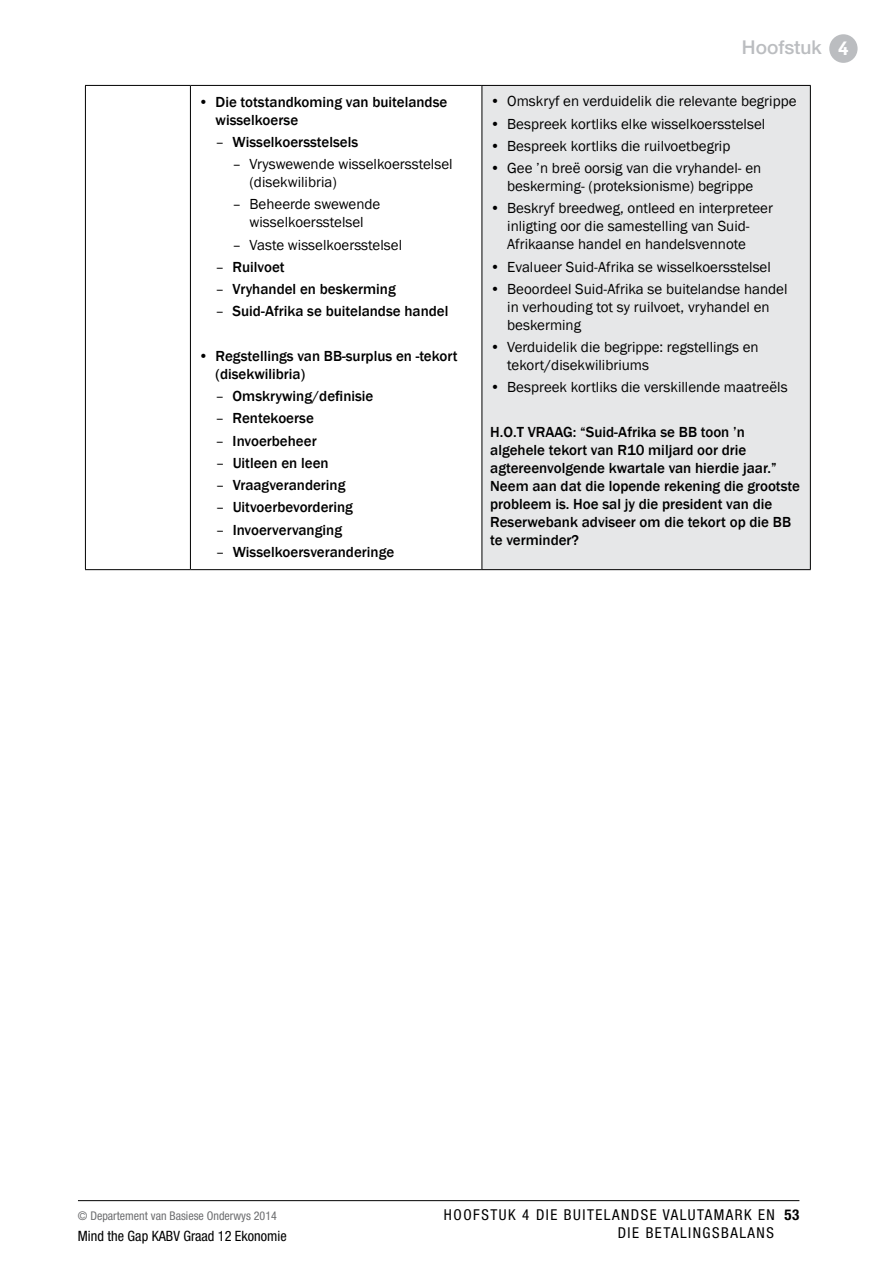
<style>
.page{position:relative;width:893px;height:1263px;background:#fff}
.page>*{position:absolute;margin:0;border:0;box-sizing:border-box;transform-origin:0 0}
.t1{font:500 19.05px "Helvetica Neue LT Std";color:#bbbdc0}
.t2{font:15px/18px "Franklin Gothic";color:#000}
.t3{font:500 15px/18px "Franklin Gothic";color:#000}
.t4{font:condensed 15px "Helvetica Neue LT Std";letter-spacing:.1em;color:#000}
.t5{font:condensed 14.25px "Helvetica Neue LT Std";color:#000}
.t6{font:condensed 12px "Helvetica Neue LT Std";color:#6d6e70}
.s1{font-weight:400}
.s2{font-family:"Helvetica Infant";font-weight:700;color:#fff}
.s3{font-weight:700}
</style>
<div class="page">
<hr style="left:78px;top:1200px;width:721px;height:1px;background:#000">
<div style="left:829px;top:34px;width:29px;height:29px;background:#bbbdc0;border-radius:50%"></div>
<div style="left:482px;top:85px;width:328px;height:485px;background:#e6e7e8"></div>
<hr style="left:85px;top:85px;width:105px;height:1px;background:#000">
<hr style="left:190px;top:85px;width:292px;height:1px;background:#000">
<hr style="left:482px;top:85px;width:329px;height:1px;background:#000">
<hr style="left:85px;top:569px;width:105px;height:1px;background:#000">
<hr style="left:190px;top:569px;width:292px;height:1px;background:#000">
<hr style="left:482px;top:569px;width:329px;height:1px;background:#000">
<hr style="left:85px;top:86px;width:1px;height:483px;background:#000">
<hr style="left:190px;top:86px;width:1px;height:483px;background:#000">
<hr style="left:482px;top:86px;width:1px;height:483px;background:#000">
<hr style="left:810px;top:86px;width:1px;height:483px;background:#000">
<p class="t3" style="left:216px;top:93px;width:233px;text-indent:-17px"><span class="s1">•</span> Die totstandkoming van buitelandse wisselkoerse</p>
<p class="t3" style="left:216px;top:133px;width:144px"><span class="s1">–</span> Wisselkoersstelsels</p>
<p class="t2" style="left:250px;top:155px;width:205px;text-indent:-17px">– Vryswewende wisselkoersstelsel (disekwilibria)</p>
<p class="t2" style="left:233px;top:196px;width:149px;text-align:center">– Beheerde swewende wisselkoersstelsel</p>
<p class="t2" style="left:233px;top:236px;width:171px">– Vaste wisselkoersstelsel</p>
<p class="t3" style="left:216px;top:258px;width:71px"><span class="s1">–</span> Ruilvoet</p>
<p class="t3" style="left:216px;top:280px;width:182px"><span class="s1">–</span> Vryhandel en beskerming</p>
<p class="t3" style="left:216px;top:302px;width:234px"><span class="s1">–</span> Suid-Afrika se buitelandse handel</p>
<p class="t3" style="left:216px;top:347px;width:244px;text-indent:-17px"><span class="s1">•</span> Regstellings van BB-surplus en -tekort (disekwilibria)</p>
<p class="t3" style="left:216px;top:387px;width:159px"><span class="s1">–</span> Omskrywing/definisie</p>
<p class="t3" style="left:216px;top:409px;width:100px"><span class="s1">–</span> Rentekoerse</p>
<p class="t3" style="left:216px;top:432px;width:102px"><span class="s1">–</span> Invoerbeheer</p>
<p class="t3" style="left:216px;top:454px;width:114px"><span class="s1">–</span> Uitleen en leen</p>
<p class="t3" style="left:216px;top:476px;width:131px"><span class="s1">–</span> Vraagverandering</p>
<p class="t3" style="left:216px;top:498px;width:139px"><span class="s1">–</span> Uitvoerbevordering</p>
<p class="t3" style="left:216px;top:521px;width:128px"><span class="s1">–</span> Invoervervanging</p>
<p class="t3" style="left:216px;top:543px;width:180px"><span class="s1">–</span> Wisselkoersveranderinge</p>
<p class="t1" style="left:742px;top:36px;width:108px">Hoofstuk <span class="s2">4</span></p>
<p class="t2" style="left:490px;top:93px;width:308px">• Omskryf en verduidelik die relevante begrippe</p>
<p class="t2" style="left:490px;top:115px;width:277px">• Bespreek kortliks elke wisselkoersstelsel</p>
<p class="t2" style="left:490px;top:137px;width:242px">• Bespreek kortliks die ruilvoetbegrip</p>
<p class="t2" style="left:507px;top:160px;width:256px;text-indent:-17px">• Gee ’n breë oorsig van die vryhandel- en beskerming- (proteksionisme) begrippe</p>
<p class="t2" style="left:507px;top:200px;width:267px;text-indent:-17px">• Beskryf breedweg, ontleed en interpreteer inligting oor die samestelling van Suid-<br>Afrikaanse handel en handelsvennote</p>
<p class="t2" style="left:490px;top:258px;width:282px">• Evalueer Suid-Afrika se wisselkoersstelsel</p>
<p class="t2" style="left:507px;top:280px;width:282px;text-indent:-17px">• Beoordeel Suid-Afrika se buitelandse handel in verhouding tot sy ruilvoet, vryhandel en beskerming</p>
<p class="t2" style="left:507px;top:338px;width:253px;text-indent:-17px">• Verduidelik die begrippe: regstellings en tekort/disekwilibriums</p>
<p class="t2" style="left:490px;top:379px;width:299px">• Bespreek kortliks die verskillende maatreëls</p>
<p class="t3" style="left:490px;top:423px;width:311px">H.O.T VRAAG: “Suid-Afrika se BB toon ’n algehele tekort van R10 miljard oor drie agtereenvolgende kwartale van hierdie jaar.” Neem aan dat die lopende rekening die grootste probleem is. Hoe sal jy die president van die Reserwebank adviseer om die tekort op die BB te verminder?</p>
<p class="t6" style="left:78px;top:1209px;width:200px">© Departement van Basiese Onderwys 2014</p>
<p class="t4" style="left:444px;top:1206px;width:357px">HOOFSTUK 4 DIE BUITELANDSE VALUTAMARK EN <span class="s3">53</span></p>
<p class="t5" style="left:78px;top:1227px;width:210px">Mind the Gap KABV Graad 12 Ekonomie</p>
<p class="t4" style="left:618px;top:1224px;width:158px">DIE BETALINGSBALANS</p>
</div>
